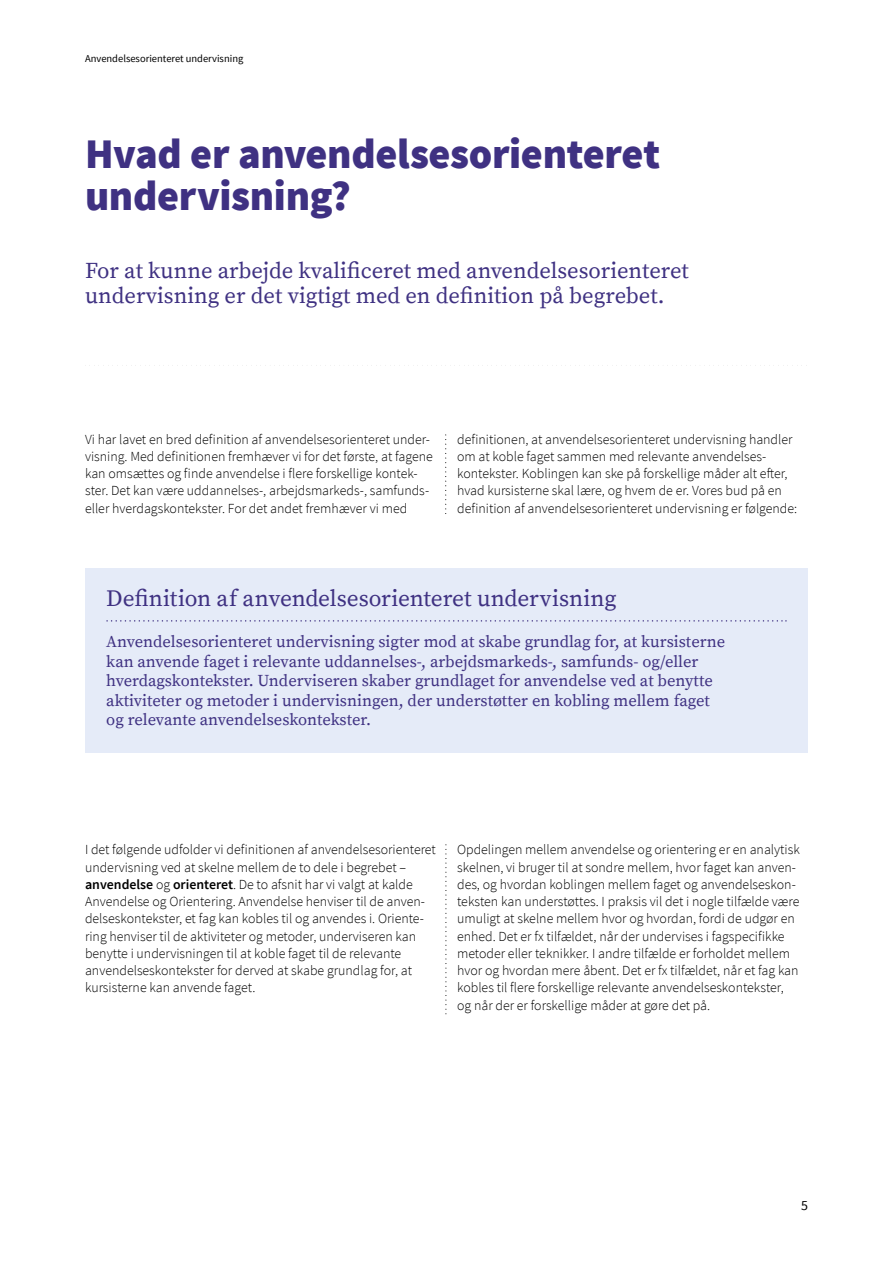
<style>
.page{position:relative;width:893px;height:1263px;background:#fff}
.page>*{position:absolute;margin:0;border:0;box-sizing:border-box;transform-origin:0 0}
.t1{font:900 42px/42px "Source Sans Pro";letter-spacing:-.01em;color:#3f3182}
.t2{font:23.25px "Source Serif Pro Regular 2";letter-spacing:-.005em;color:#3f3182}
.t3{font:22.5px/25.5px "Source Serif Pro Regular 2";color:#3f3182}
.t4{font:16.5px/19.5px "Source Serif Pro Regular 2";color:#3f3182}
.t5{font:300 13.8px/17.2px "Source Sans Pro";color:#000}
.t6{font:13.8px "Source Sans Pro";color:#000}
.t7{font:10.5px "Source Sans Pro";color:#000}
.s1{font-family:"Source Sans Pro Light 2";font-weight:400}
.s2{font-family:"Source Serif Pro"}
.s3{font-weight:600}
</style>
<div class="page">
<svg style="left:445px;top:435px;width:1px;height:79px"></svg>
<div style="left:85px;top:568px;width:723px;height:185px;background:#e5ebf8"></div>
<svg style="left:107px;top:620px;width:680px;height:2px"></svg>
<svg style="left:85px;top:365px;width:722px;height:1px"></svg>
<svg style="left:445px;top:845px;width:1px;height:170px"></svg>
<p class="t7" style="left:85px;top:52px;width:160px">Anvendelsesorienteret undervisning</p>
<h1 class="t1" style="left:85px;top:134px;width:577px">Hvad er anvendelsesorienteret undervisning?</h1>
<p class="t3" style="left:85px;top:258px;width:605px">For at kunne arbejde kvalificeret med anvendelsesorienteret undervisning er det vigtigt med en definition på begrebet.</p>
<p class="t5" style="left:85px;top:431px;width:349px">Vi har lavet en bred definition af anvendelsesorienteret under&shy;visning. Med definitionen fremhæver vi for det første, at fagene kan omsættes og finde anvendelse i flere forskellige kontek&shy;ster. Det kan være uddannelses-, arbejdsmarkeds-, samfunds&shy;eller hverdagskontekster. For det andet fremhæver vi med</p>
<p class="t5" style="left:457px;top:430px;width:342px">definitionen, at anvendelsesorienteret undervisning handler <span class="s1">om at koble faget sammen med relevante anvendelses&shy;</span>kontekster. Koblingen kan ske på forskellige måder alt efter, hvad kursisterne skal lære, og hvem de er. Vores bud på en definition af anvendelsesorienteret undervisning er følgende:</p>
<h2 class="t2" style="left:106px;top:585px;width:512px">Definition af anvendelsesorienteret undervisning</h2>
<p class="t4" style="left:106px;top:632px;width:620px">Anvendelsesorienteret undervisning sigter mod at skabe grundlag for, at kursisterne kan anvende faget i relevante uddannelses-, arbejdsmarkeds-, samfunds- og/eller hverdagskontekster. Underviseren skaber grundlaget for anvendelse ved at benytte aktiviteter og metoder i undervisningen, der understøtter en kobling mellem faget <span class="s2">og relevante anvendelseskontekster.</span></p>
<p class="t5" style="left:85px;top:841px;width:352px">I det følgende udfolder vi definitionen af anvendelsesorienteret undervisning ved at skelne mellem de to dele i begrebet – <span class="s3">anvendelse</span> <span class="s1">og</span> <span class="s3">orienteret</span>. De to afsnit har vi valgt at kalde Anvendelse og Orientering. Anvendelse henviser til de anven&shy;delseskontekster, et fag kan kobles til og anvendes i. Oriente&shy;ring henviser til de aktiviteter og metoder, underviseren kan <span class="s1">benytte i undervisningen til at koble faget til de relevante anvendelseskontekster for derved at skabe grundlag for, at kursisterne kan anvende faget.</span></p>
<p class="t5" style="left:457px;top:841px;width:344px">Opdelingen mellem anvendelse og orientering er en analytisk skelnen, vi bruger til at sondre mellem, hvor faget kan anven&shy;des, og hvordan koblingen mellem faget og anvendelseskon&shy;teksten kan understøttes. I praksis vil det i nogle tilfælde være umuligt at skelne mellem hvor og hvordan, fordi de udgør en enhed. Det er fx tilfældet, når der undervises i fagspecifikke metoder eller teknikker. I andre tilfælde er forholdet mellem hvor og hvordan mere åbent. Det er fx tilfældet, når et fag kan kobles til flere forskellige relevante anvendelseskontekster, <span class="s1">og når der er forskellige måder at gøre det på.</span></p>
<p class="t6" style="left:801px;top:1196px;width:8px">5</p>
</div>
